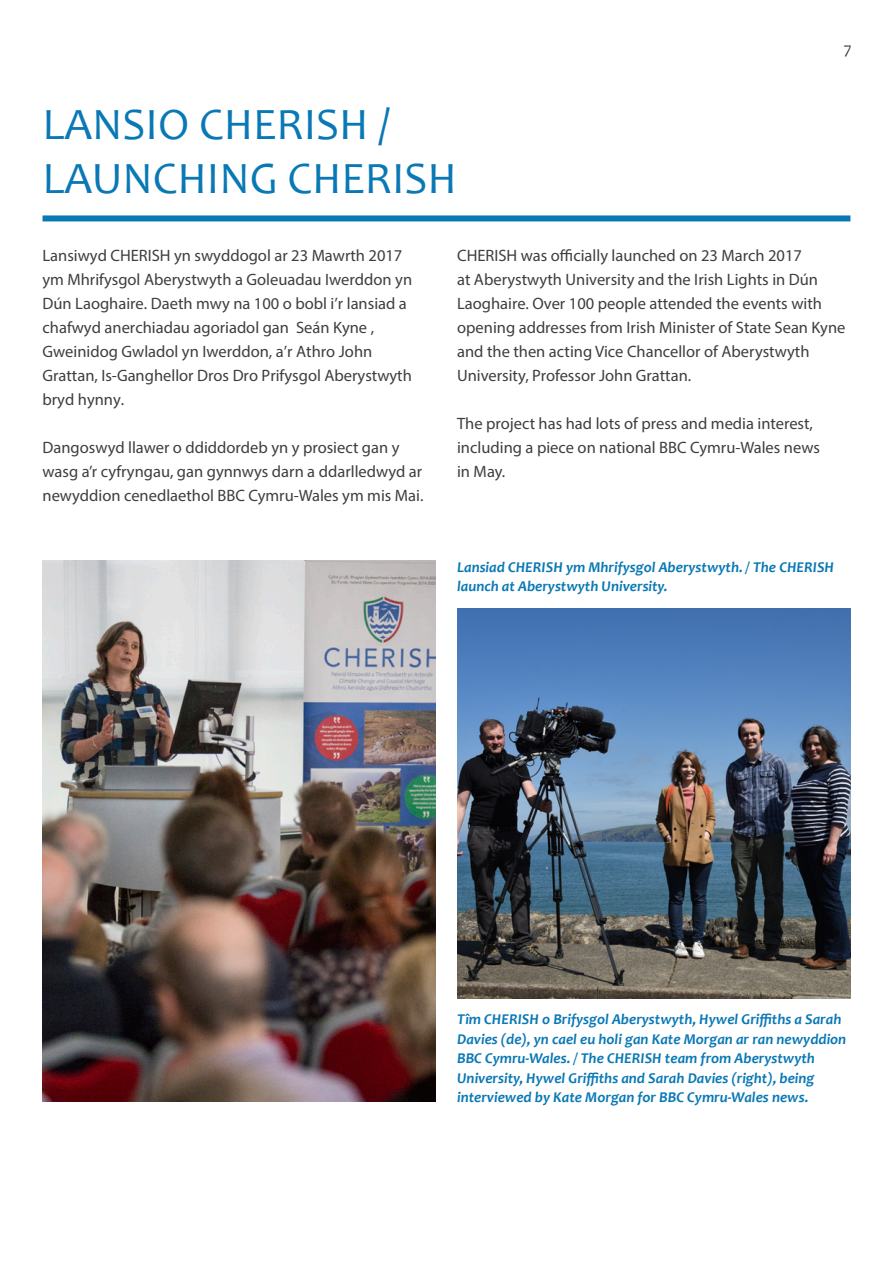
<style>
.page{position:relative;width:893px;height:1263px;background:#fff}
.page>*{position:absolute;margin:0;border:0;box-sizing:border-box;transform-origin:0 0}
.t1{font:45px "Candara";color:#0978b5}
.Main_Body_Para{font:16.5px/24px "Myriad Pro";color:#3e3e3f}
.t2{font:16.5px "Candara";color:#3e3e3f}
.Captions{font:italic 700 15px/19.5px "Candara";color:#0978b5}
</style>
<div class="page">
<img style="left:43px;top:561px;width:393px;height:540px">
<img style="left:457px;top:609px;width:393px;height:389px">
<div style="left:43px;top:215px;width:807px;height:6px;background:#0978b5"></div>
<p class="t1" style="left:43px;top:96px;width:349px">LANSIO CHERISH /</p>
<p class="t1" style="left:43px;top:150px;width:416px">LAUNCHING CHERISH</p>
<p class="t2" style="left:844px;top:39px;width:9px">7</p>
<p class="Main_Body_Para" style="left:43px;top:243px;width:371px">Lansiwyd CHERISH yn swyddogol ar 23 Mawrth 2017 ym Mhrifysgol Aberystwyth a Goleuadau Iwerddon yn Dún Laoghaire. Daeth mwy na 100 o bobl i’r lansiad a chafwyd anerchiadau agoriadol gan Seán Kyne , Gweinidog Gwladol yn Iwerddon, a’r Athro John Grattan, Is-Ganghellor Dros Dro Prifysgol Aberystwyth bryd hynny.</p>
<p class="Main_Body_Para" style="left:43px;top:435px;width:382px">Dangoswyd llawer o ddiddordeb yn y prosiect gan y wasg a’r cyfryngau, gan gynnwys darn a ddarlledwyd ar newyddion cenedlaethol BBC Cymru-Wales ym mis Mai.</p>
<p class="Main_Body_Para" style="left:457px;top:243px;width:390px">CHERISH was officially launched on 23 March 2017<br>at Aberystwyth University and the Irish Lights in Dún Laoghaire. Over 100 people attended the events with opening addresses from Irish Minister of State Sean Kyne and the then acting Vice Chancellor of Aberystwyth University, Professor John Grattan.</p>
<p class="Main_Body_Para" style="left:457px;top:411px;width:357px">The project has had lots of press and media interest,</p>
<p class="Main_Body_Para" style="left:457px;top:435px;width:364px">including a piece on national BBC Cymru-Wales news in May.</p>
<p class="Captions" style="left:457px;top:557px;width:378px">Lansiad CHERISH ym Mhrifysgol Aberystwyth. / The CHERISH launch at Aberystwyth University.</p>
<p class="Captions" style="left:457px;top:1009px;width:391px">Tîm CHERISH o Brifysgol Aberystwyth, Hywel Griffiths a Sarah Davies (de), yn cael eu holi gan Kate Morgan ar ran newyddion BBC Cymru-Wales. / The CHERISH team from Aberystwyth University, Hywel Griffiths and Sarah Davies (right), being interviewed by Kate Morgan for BBC Cymru-Wales news.</p>
</div>
